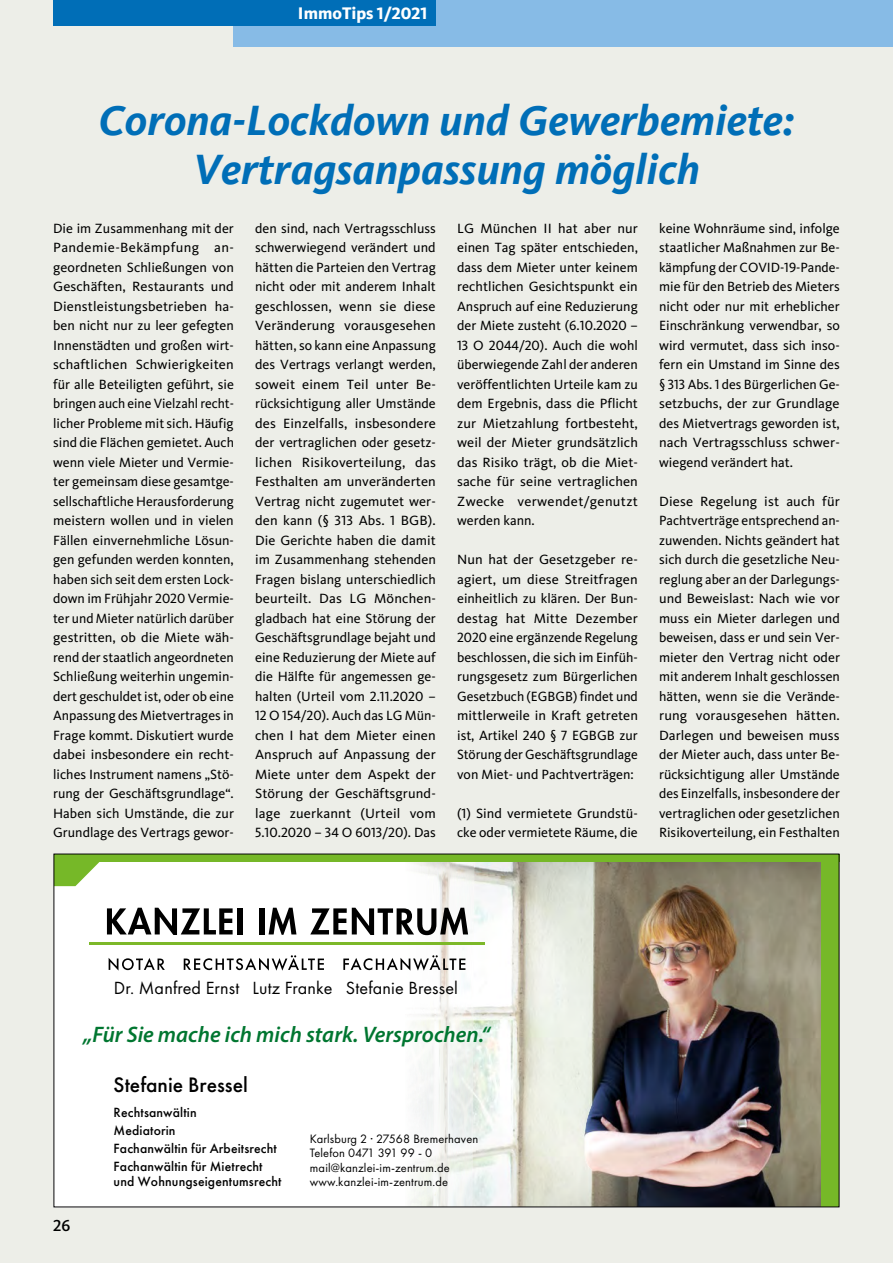
<style>
.page{position:relative;width:893px;height:1263px;background:#edeee8}
.page>*{position:absolute;margin:0;border:0;box-sizing:border-box;transform-origin:0 0}
.t1{font:italic 700 43.5px/48.8px "Kievit";color:#006eb7;text-align:center}
.t2{font:italic 600 22.5px "Myriad Pro";color:#007630}
.t3{font:500 21.75px "Futura PT";color:#000}
.t4{font:18.3px "Futura PT";letter-spacing:.01em;color:#000}
.t5{font:800 17.25px "Kievit";color:#fff}
.t6{font:16.5px "Kievit Medium SC";color:#000}
.t7{font:13.8px/19.5px "Kievit Book Ziff";color:#000;text-align:justify}
.t8{font:500 13.8px/18px "Futura PT";letter-spacing:.01em;color:#000}
.t9{font:12.6px/14.4px "Futura PT";letter-spacing:.01em;color:#000}
.t10{font:9px "Courier";color:#000}
.s1{font-family:"Kievit Extrabold SC";font-weight:400}
</style>
<div class="page">
<div style="left:234px;top:0;width:659px;height:47px;background:#87bbe6"></div>
<div style="left:53px;top:0;width:383px;height:26px;background:#006eb7"></div>
<div style="left:53px;top:853px;width:787px;height:355px;background:#fff"></div>
<img style="left:591px;top:862px;width:230px;height:343px">
<img style="left:405px;top:862px;width:33px;height:343px">
<img style="left:438px;top:862px;width:9px;height:343px">
<img style="left:447px;top:862px;width:7px;height:343px">
<img style="left:454px;top:862px;width:12px;height:343px">
<img style="left:466px;top:862px;width:6px;height:343px">
<img style="left:472px;top:862px;width:121px;height:295px">
<img style="left:472px;top:1156px;width:119px;height:49px">
<div style="left:81px;top:854px;width:758px;height:8px;background:#76b828"></div>
<div style="left:821px;top:854px;width:18px;height:353px;background:#76b828"></div>
<svg style="left:107px;top:908px;width:126px;height:27px"></svg>
<div style="left:238px;top:908px;width:5px;height:26px;background:#000"></div>
<div style="left:260px;top:908px;width:5px;height:26px;background:#000"></div>
<svg style="left:269px;top:908px;width:27px;height:27px"></svg>
<svg style="left:310px;top:908px;width:158px;height:27px"></svg>
<hr style="left:89px;top:942px;width:395px;height:2px;background:#7cb829">
<svg style="left:109px;top:958px;width:56px;height:12px"></svg>
<svg style="left:184px;top:955px;width:140px;height:16px"></svg>
<svg style="left:343px;top:955px;width:122px;height:16px"></svg>
<svg style="left:53px;top:853px;width:54px;height:33px"></svg>
<p class="t5" style="left:298px;top:3px;width:131px">ImmoTips <span class="s1">1/2021</span></p>
<h1 class="t1" style="left:98px;top:96px;width:698px">Corona-Lockdown und Gewerbemiete:<br>Vertragsanpassung möglich</h1>
<p class="t7" style="left:53px;top:219px;width:182px">Die im Zusammenhang mit der Pandemie-Bekämpfung an&shy;geordneten Schließungen von Geschäften, Restaurants und Dienstleistungsbetrieben ha&shy;ben nicht nur zu leer gefegten Innenstädten und großen wirt&shy;schaftlichen Schwierigkeiten für alle Beteiligten geführt, sie bringen auch eine Vielzahl recht&shy;licher Probleme mit sich. Häufig sind die Flächen gemietet. Auch wenn viele Mieter und Vermie&shy;ter gemeinsam diese gesamtge&shy;sellschaftliche Herausforderung meistern wollen und in vielen Fällen einvernehmliche Lösun&shy;gen gefunden werden konnten, haben sich seit dem ersten Lock&shy;down im Frühjahr 2020 Vermie&shy;ter und Mieter natürlich darüber gestritten, ob die Miete wäh&shy;rend der staatlich angeordneten Schließung weiterhin ungemin&shy;dert geschuldet ist, oder ob eine Anpassung des Mietvertrages in Frage kommt. Diskutiert wurde dabei insbesondere ein recht&shy;liches Instrument namens „Stö&shy;rung der Geschäftsgrundlage“.<br>Haben sich Umstände, die zur Grundlage des Vertrags gewor-</p>
<p class="t7" style="left:255px;top:219px;width:182px">den sind, nach Vertragsschluss schwerwiegend verändert und hätten die Parteien den Vertrag nicht oder mit anderem Inhalt geschlossen, wenn sie diese Veränderung vorausgesehen hätten, so kann eine Anpassung des Vertrags verlangt werden, soweit einem Teil unter Be&shy;rücksichtigung aller Umstände des Einzelfalls, insbesondere der vertraglichen oder gesetz&shy;lichen Risikoverteilung, das Festhalten am unveränderten Vertrag nicht zugemutet wer&shy;den kann (§ 313 Abs. 1 BGB).<br>Die Gerichte haben die damit im Zusammenhang stehenden Fragen bislang unterschiedlich beurteilt. Das LG Mönchen&shy;gladbach hat eine Störung der Geschäftsgrundlage bejaht und eine Reduzierung der Miete auf die Hälfte für angemessen ge&shy;halten (Urteil vom 2.11.2020 – 12 O 154/20). Auch das LG Mün&shy;chen I hat dem Mieter einen Anspruch auf Anpassung der Miete unter dem Aspekt der Störung der Geschäftsgrund&shy;lage zuerkannt (Urteil vom 5.10.2020 – 34 O 6013/20). Das</p>
<p class="t7" style="left:457px;top:219px;width:182px">LG München II hat aber nur einen Tag später entschieden, dass dem Mieter unter keinem rechtlichen Gesichtspunkt ein Anspruch auf eine Reduzierung der Miete zusteht (6.10.2020 – 13 O 2044/20). Auch die wohl überwiegende Zahl der anderen veröffentlichten Urteile kam zu dem Ergebnis, dass die Pflicht zur Mietzahlung fortbesteht, weil der Mieter grundsätzlich das Risiko trägt, ob die Miet&shy;sache für seine vertraglichen Zwecke verwendet/genutzt werden kann.</p>
<p class="t7" style="left:659px;top:219px;width:182px">keine Wohnräume sind, infolge staatlicher Maßnahmen zur Be&shy;kämpfung der COVID-19-Pande&shy;mie für den Betrieb des Mieters nicht oder nur mit erheblicher Einschränkung verwendbar, so wird vermutet, dass sich inso&shy;fern ein Umstand im Sinne des § 313 Abs. 1 des Bürgerlichen Ge&shy;setzbuchs, der zur Grundlage des Mietvertrags geworden ist, nach Vertragsschluss schwer&shy;wiegend verändert hat.</p>
<p class="t7" style="left:659px;top:492px;width:182px">Diese Regelung ist auch für Pachtverträge entsprechend an&shy;zuwenden. Nichts geändert hat sich durch die gesetzliche Neu&shy;reglung aber an der Darlegungs&shy;und Beweislast: Nach wie vor muss ein Mieter darlegen und beweisen, dass er und sein Ver&shy;mieter den Vertrag nicht oder mit anderem Inhalt geschlossen hätten, wenn sie die Verände&shy;rung vorausgesehen hätten.<br>Darlegen und beweisen muss der Mieter auch, dass unter Be&shy;rücksichtigung aller Umstände des Einzelfalls, insbesondere der vertraglichen oder gesetzlichen Risikoverteilung, ein Festhalten</p>
<p class="t7" style="left:457px;top:550px;width:182px">Nun hat der Gesetzgeber re&shy;agiert, um diese Streitfragen einheitlich zu klären. Der Bun&shy;destag hat Mitte Dezember 2020 eine ergänzende Regelung beschlossen, die sich im Einfüh&shy;rungsgesetz zum Bürgerlichen Gesetzbuch (EGBGB) findet und mittlerweile in Kraft getreten ist, Artikel 240 § 7 EGBGB zur Störung der Geschäftsgrundlage von Miet- und Pachtverträgen:</p>
<p class="t7" style="left:457px;top:804px;width:182px">(1) Sind vermietete Grundstü&shy;cke oder vermietete Räume, die</p>
<p class="t10" style="left:110px;top:811px;width:190px">Kanzlei-im-Zentrum-185x83mm-FIN.pdf</p>
<p class="t10" style="left:315px;top:811px;width:7px">1</p>
<p class="t10" style="left:336px;top:811px;width:45px">22.07.20</p>
<p class="t10" style="left:396px;top:811px;width:28px">15:01</p>
<h3 class="t4" style="left:114px;top:977px;width:346px">Dr. Manfred Ernst Lutz Franke Stefanie Bressel</h3>
<h2 class="t2" style="left:83px;top:1020px;width:408px">„Für Sie mache ich mich stark. Versprochen.“</h2>
<p class="t6" style="left:53px;top:1216px;width:19px">26</p>
<h3 class="t3" style="left:114px;top:1071px;width:136px">Stefanie Bressel</h3>
<p class="t8" style="left:114px;top:1103px;width:165px">Rechtsanwältin<br>Mediatorin<br>Fachanwältin für Arbeitsrecht<br>Fachanwältin für Mietrecht</p>
<p class="t8" style="left:114px;top:1172px;width:169px">und Wohnungseigentumsrecht</p>
<p class="t9" style="left:310px;top:1131px;width:170px">Karlsburg 2 · 27568 Bremerhaven<br>Telefon 0471 391 99 - 0 mail@kanzlei-im-zentrum.de www.kanzlei-im-zentrum.de</p>
</div>
